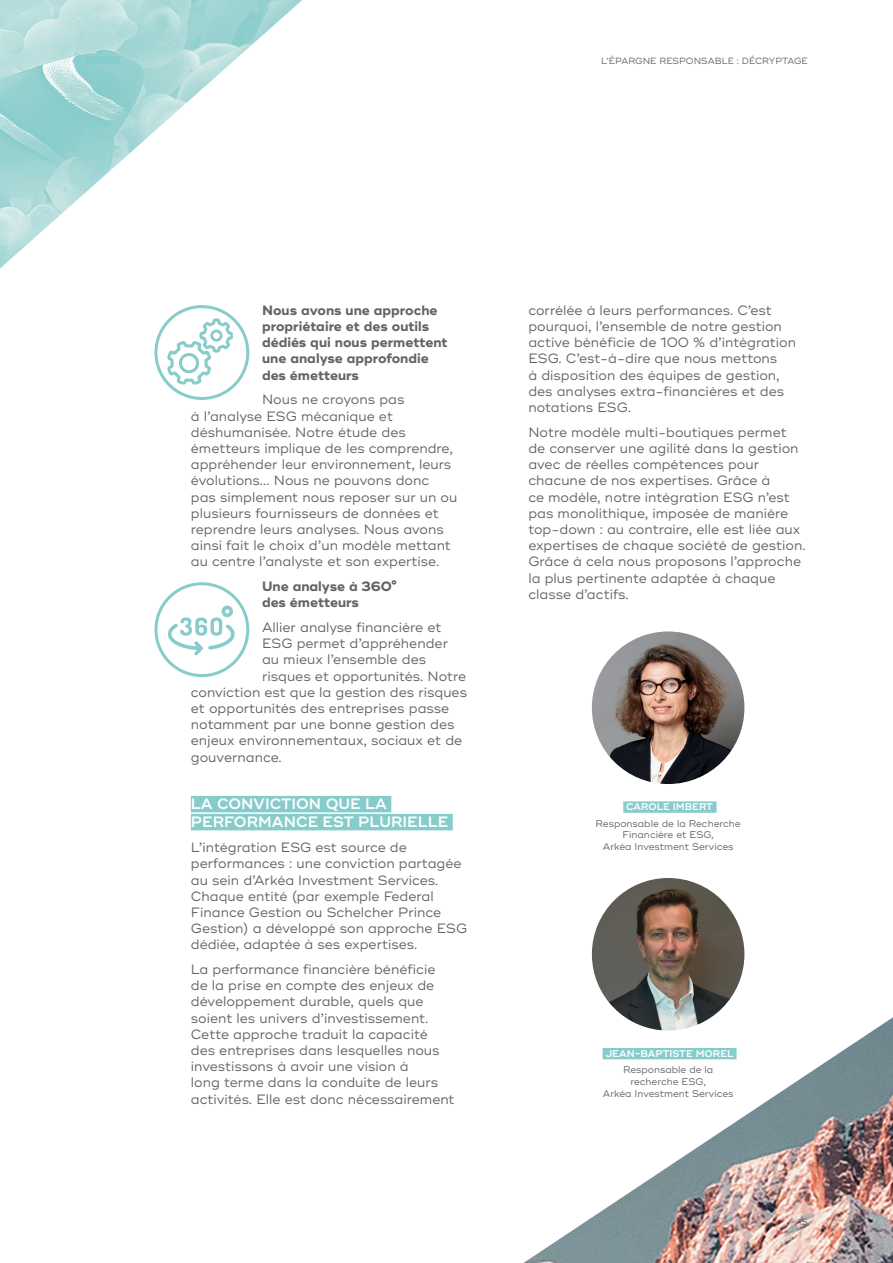
<style>
.page{position:relative;width:893px;height:1263px;background:#fff}
.page>*{position:absolute;margin:0;border:0;box-sizing:border-box;transform-origin:0 0}
.t1{font:600 15px/18px "Ridley Grotesk";color:#fff}
.t2{font:13.5px/16.2px "Ridley Grotesk";color:#636366}
.t3{font:700 13.5px/16.2px "Ridley Grotesk";color:#636366}
.t4{font:9.75px/11.7px "Ridley Grotesk";color:#636366;text-align:center}
.t5{font:600 9.75px "Ridley Grotesk";color:#fff}
.t6{font:9px "Ridley Grotesk";color:#636366}
</style>
<div class="page">
<img style="left:592px;top:631px;width:152px;height:153px;border-radius:76px">
<div style="left:623px;top:801px;width:93px;height:12px;background:#86ccca"></div>
<img style="left:592px;top:878px;width:152px;height:152px;border-radius:76px">
<img style="left:523px;top:1017px;width:370px;height:246px">
<img style="left:0;top:0;width:302px;height:268px">
<div style="left:191px;top:796px;width:200px;height:16px;background:#86ccca"></div>
<div style="left:191px;top:814px;width:262px;height:16px;background:#86ccca"></div>
<div style="left:154px;top:582px;width:95px;height:95px;border:3px solid #86ccca;border-radius:50%"></div>
<svg style="left:156px;top:307px;width:92px;height:91px"></svg>
<div style="left:154px;top:305px;width:95px;height:95px;border:3px solid #86ccca;border-radius:50%"></div>
<img style="left:159px;top:314px;width:80px;height:76px">
<img style="left:154px;top:588px;width:96px;height:83px">
<div style="left:85px;top:57px;width:35px;height:7px;background:#86ccca"></div>
<p class="t6" style="left:601px;top:55px;width:208px">L’ÉPARGNE RESPONSABLE : DÉCRYPTAGE</p>
<p class="t3" style="left:262px;top:302px;width:187px">Nous avons une approche propriétaire et des outils dédiés qui nous permettent une analyse approfondie des émetteurs</p>
<p class="t2" style="left:191px;top:392px;width:268px;text-indent:71px">Nous ne croyons pas<br>à l’analyse ESG mécanique et déshumanisée. Notre étude des émetteurs implique de les comprendre, appréhender leur environnement, leurs évolutions... Nous ne pouvons donc pas simplement nous reposer sur un ou plusieurs fournisseurs de données et reprendre leurs analyses. Nous avons ainsi fait le choix d’un modèle mettant au centre l’analyste et son expertise.</p>
<p class="t3" style="left:262px;top:579px;width:137px">Une analyse à 360° des émetteurs</p>
<p class="t2" style="left:262px;top:619px;width:181px">Allier analyse financière et</p>
<p class="t2" style="left:262px;top:636px;width:188px">ESG permet d’appréhender</p>
<p class="t2" style="left:262px;top:652px;width:166px">au mieux l’ensemble des</p>
<p class="t2" style="left:262px;top:668px;width:206px">risques et opportunités. Notre</p>
<p class="t2" style="left:191px;top:684px;width:278px">conviction est que la gestion des risques</p>
<p class="t2" style="left:191px;top:700px;width:260px">et opportunités des entreprises passe</p>
<p class="t2" style="left:191px;top:717px;width:265px">notamment par une bonne gestion des</p>
<p class="t2" style="left:191px;top:733px;width:273px">enjeux environnementaux, sociaux et de</p>
<p class="t2" style="left:191px;top:749px;width:92px">gouvernance.</p>
<p class="t1" style="left:191px;top:795px;width:259px">LA CONVICTION QUE LA<br>PERFORMANCE EST PLURIELLE</p>
<p class="t2" style="left:191px;top:840px;width:278px">L’intégration ESG est source de performances : une conviction partagée au sein d’Arkéa Investment Services.<br>Chaque entité (par exemple Federal Finance Gestion ou Schelcher Prince Gestion) a développé son approche ESG dédiée, adaptée à ses expertises.</p>
<p class="t2" style="left:191px;top:961px;width:265px">La performance financière bénéficie de la prise en compte des enjeux de développement durable, quels que soient les univers d’investissement.<br>Cette approche traduit la capacité des entreprises dans lesquelles nous investissons à avoir une vision à<br>long terme dans la conduite de leurs activités. Elle est donc nécessairement</p>
<p class="t2" style="left:528px;top:302px;width:269px">corrélée à leurs performances. C’est pourquoi, l’ensemble de notre gestion active bénéficie de 100 % d’intégration ESG. C’est-à-dire que nous mettons<br>à disposition des équipes de gestion, des analyses extra-financières et des notations ESG.</p>
<p class="t2" style="left:528px;top:424px;width:279px">Notre modèle multi-boutiques permet de conserver une agilité dans la gestion avec de réelles compétences pour chacune de nos expertises. Grâce à<br>ce modèle, notre intégration ESG n’est pas monolithique, imposée de manière top-down : au contraire, elle est liée aux expertises de chaque société de gestion.<br>Grâce à cela nous proposons l’approche la plus pertinente adaptée à chaque classe d’actifs.</p>
<p class="t5" style="left:626px;top:801px;width:88px">CAROLE IMBERT</p>
<p class="t4" style="left:596px;top:818px;width:147px">Responsable de la Recherche<br>Financière et ESG,</p>
<p class="t4" style="left:603px;top:841px;width:132px">Arkéa Investment Services</p>
<p class="t5" style="left:605px;top:1047px;width:130px">JEAN-BAPTISTE MOREL</p>
<p class="t4" style="left:623px;top:1064px;width:92px">Responsable de la</p>
<p class="t4" style="left:630px;top:1076px;width:77px">recherche ESG,</p>
<p class="t4" style="left:603px;top:1087px;width:132px">Arkéa Investment Services</p>
<p class="t6" style="left:797px;top:1216px;width:12px">15</p>
</div>
